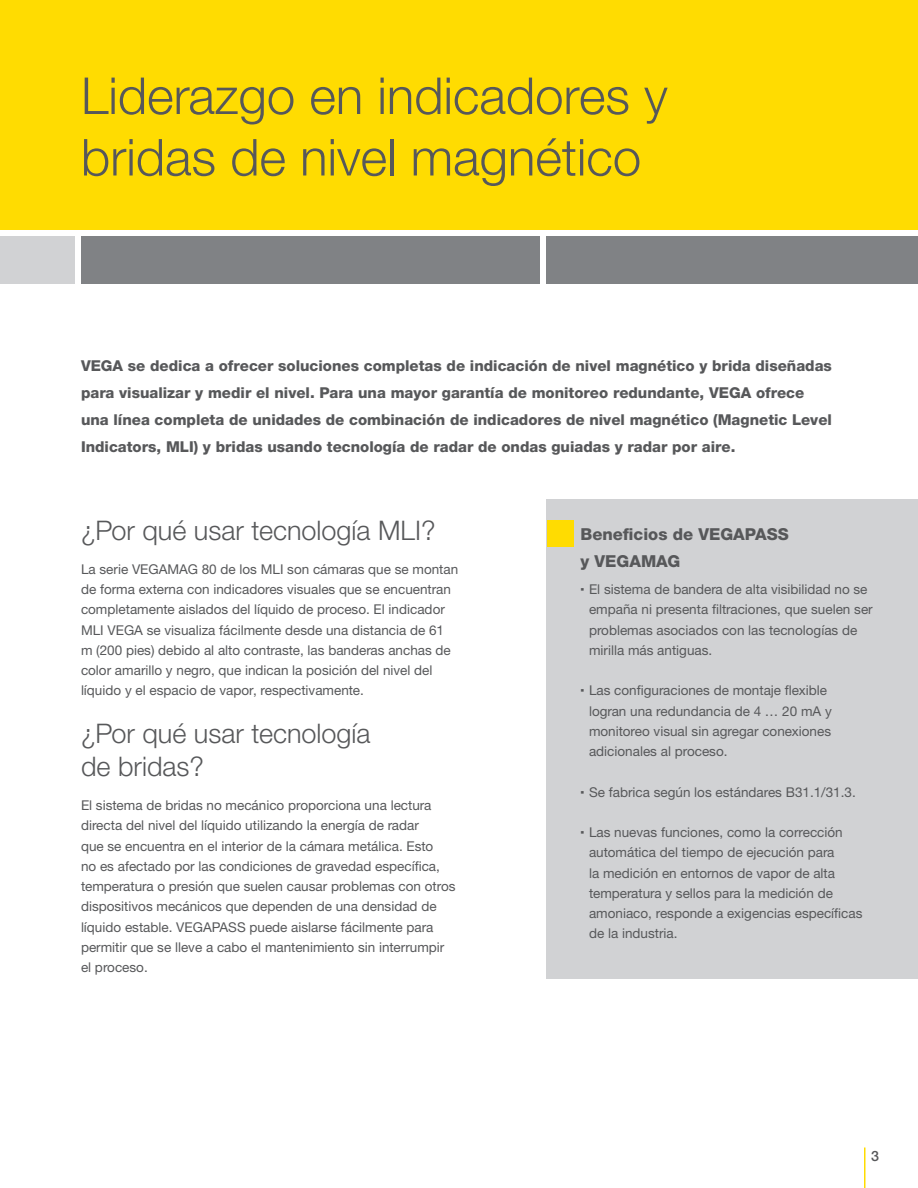
<style>
.page{position:relative;width:918px;height:1188px;background:#fff}
.page>*{position:absolute;margin:0;border:0;box-sizing:border-box;transform-origin:0 0}
._1_Headline_page_80K{font:300 51px/61.5px "Helvetica Neue LTW1 G";color:#57585a}
._2_Headline_page_18p{font:300 27px/33.8px "Helvetica Neue LTW1 G";color:#57585a}
._1_Body_text_headlin{font:800 16.5px/27px "Helvetica Neue LTW1 G";color:#57585a}
._1_Intro_80K_EN{font:800 15px/27px "Helvetica Neue LTW1 G";color:#57585a}
.t1{font:500 14.25px "Helvetica Neue LTW1 G";color:#57585a}
._1_Body_text_80K_EN{font:13.5px/20.2px "Helvetica Neue LTW1 G";color:#57585a}
.s1{font-family:"Helvetica Linotype";font-weight:700}
</style>
<div class="page">
<hr style="left:864px;top:1148px;width:2px;height:40px;background:#ffdc01">
<div style="left:0;top:0;width:918px;height:230px;background:#ffdc01"></div>
<div style="left:81px;top:236px;width:459px;height:48px;background:#808285"></div>
<div style="left:547px;top:236px;width:371px;height:48px;background:#808285"></div>
<div style="left:0;top:236px;width:74px;height:48px;background:#d1d2d4"></div>
<div style="left:547px;top:500px;width:371px;height:479px;background:#d1d2d4"></div>
<div style="left:547px;top:520px;width:27px;height:27px;background:#ffdc01"></div>
<p class="_1_Headline_page_80K" style="left:81px;top:65px;width:588px">Liderazgo en indicadores y bridas de nivel magnético</p>
<p class="_1_Intro_80K_EN" style="left:81px;top:352px;width:752px">VEGA se dedica a ofrecer soluciones completas de indicación de nivel magnético y brida diseñadas para visualizar y medir el nivel. Para una mayor garantía de monitoreo redundante, VEGA ofrece una línea completa de unidades de combinación de indicadores de nivel magnético (Magnetic Level Indicators, MLI) y bridas usando tecnología de radar de ondas guiadas y radar por aire.</p>
<p class="_2_Headline_page_18p" style="left:81px;top:513px;width:356px">¿Por qué usar tecnología MLI?</p>
<p class="_1_Body_text_80K_EN" style="left:81px;top:559px;width:379px">La serie VEGAMAG 80 de los MLI son cámaras que se montan de forma externa con indicadores visuales que se encuentran completamente aislados del líquido de proceso. El indicador MLI VEGA se visualiza fácilmente desde una distancia de 61 m (200 pies) debido al alto contraste, las banderas anchas de color amarillo y negro, que indican la posición del nivel del líquido y el espacio de vapor, respectivamente.</p>
<p class="_2_Headline_page_18p" style="left:81px;top:716px;width:291px">¿Por qué usar tecnología de bridas?</p>
<p class="_1_Body_text_80K_EN" style="left:81px;top:795px;width:376px">El sistema de bridas no mecánico proporciona una lectura directa del nivel del líquido utilizando la energía de radar<br>que se encuentra en el interior de la cámara metálica. Esto<br>no es afectado por las condiciones de gravedad específica, temperatura o presión que suelen causar problemas con otros dispositivos mecánicos que dependen de una densidad de líquido estable. VEGAPASS puede aislarse fácilmente para permitir que se lleve a cabo el mantenimiento sin interrumpir el proceso.</p>
<p class="_1_Body_text_headlin" style="left:580px;top:521px;width:210px">Beneficios de VEGAPASS y VEGAMAG</p>
<p class="_1_Body_text_80K_EN" style="left:589px;top:579px;width:285px;text-indent:-9px"><span class="s1">▪</span> El sistema de bandera de alta visibilidad no se empaña ni presenta filtraciones, que suelen ser problemas asociados con las tecnologías de mirilla más antiguas.</p>
<p class="_1_Body_text_80K_EN" style="left:589px;top:680px;width:244px;text-indent:-9px"><span class="s1">▪</span> Las configuraciones de montaje flexible logran una redundancia de 4 … 20 mA y monitoreo visual sin agregar conexiones adicionales al proceso.</p>
<p class="_1_Body_text_80K_EN" style="left:580px;top:781px;width:277px"><span class="s1">▪</span> Se fabrica según los estándares B31.1/31.3.</p>
<p class="_1_Body_text_80K_EN" style="left:589px;top:822px;width:275px;text-indent:-9px"><span class="s1">▪</span> Las nuevas funciones, como la corrección automática del tiempo de ejecución para<br>la medición en entornos de vapor de alta temperatura y sellos para la medición de amoniaco, responde a exigencias específicas de la industria.</p>
<p class="t1" style="left:871px;top:1147px;width:9px">3</p>
</div>
